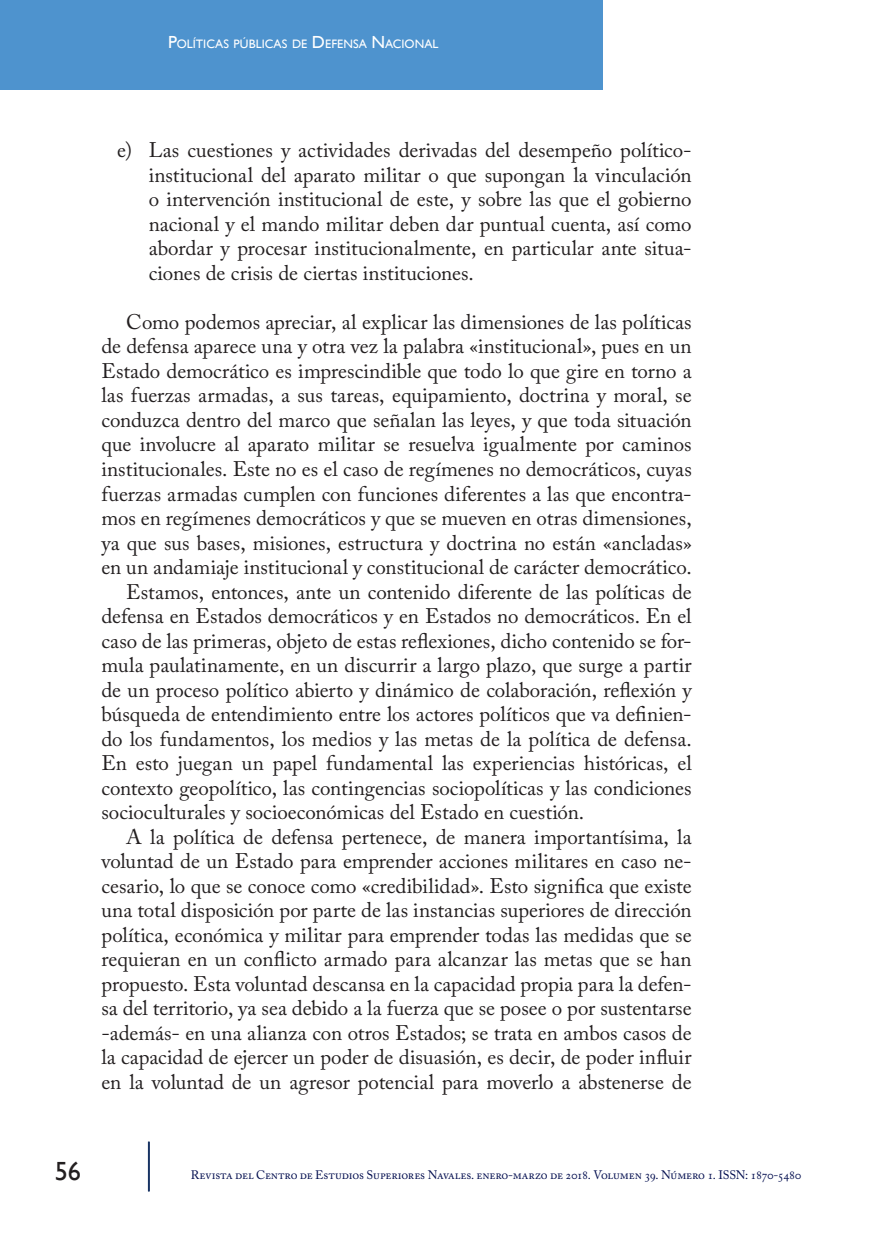
<style>
.page{position:relative;width:893px;height:1241px;background:#fff}
.page>*{position:absolute;margin:0;border:0;box-sizing:border-box;transform-origin:0 0}
.t1{font:26.25px "Gill Sans";color:#231f20}
._05_Normal{font:21px/24.5px "Adobe Caslon Pro";letter-spacing:-.005em;color:#231f20;text-align:justify}
.t2{font:12.25px "Adobe Caslon Pro";letter-spacing:-.015em;color:#030e4f}
.t3{font:12.25px "Gill Sans";color:#fff}
.s1{font-size:17.5px}
</style>
<div class="page">
<hr style="left:148px;top:1141px;width:2px;height:50px;background:#183463">
<div style="left:0;top:0;width:603px;height:89px;background:#4e93ce"></div>
<p class="t3" style="left:168px;top:36px;width:272px"><span class="s1">P</span>OLÍTICAS PÚBLICAS DE <span class="s1">D</span> EFENSA <span class="s1">N</span>ACIONAL</p>
<p class="_05_Normal" style="left:149px;top:138px;width:544px;text-indent:-32px">e) Las cuestiones y actividades derivadas del desempeño político&shy;institucional del aparato militar o que supongan la vinculación o intervención institucional de este, y sobre las que el gobierno nacional y el mando militar deben dar puntual cuenta, así como abordar y procesar institucionalmente, en particular ante situa&shy;ciones de crisis de ciertas instituciones.</p>
<p class="_05_Normal" style="left:102px;top:309px;width:592px;text-indent:25px">Como podemos apreciar, al explicar las dimensiones de las políticas de defensa aparece una y otra vez la palabra «institucional», pues en un Estado democrático es imprescindible que todo lo que gire en torno a las fuerzas armadas, a sus tareas, equipamiento, doctrina y moral, se conduzca dentro del marco que señalan las leyes, y que toda situación que involucre al aparato militar se resuelva igualmente por caminos institucionales. Este no es el caso de regímenes no democráticos, cuyas fuerzas armadas cumplen con funciones diferentes a las que encontra&shy;mos en regímenes democráticos y que se mueven en otras dimensiones, ya que sus bases, misiones, estructura y doctrina no están «ancladas» en un andamiaje institucional y constitucional de carácter democrático.</p>
<p class="_05_Normal" style="left:102px;top:579px;width:592px;text-indent:25px">Estamos, entonces, ante un contenido diferente de las políticas de defensa en Estados democráticos y en Estados no democráticos. En el caso de las primeras, objeto de estas reflexiones, dicho contenido se for&shy;mula paulatinamente, en un discurrir a largo plazo, que surge a partir de un proceso político abierto y dinámico de colaboración, reflexión y búsqueda de entendimiento entre los actores políticos que va definien&shy;do los fundamentos, los medios y las metas de la política de defensa.<br>En esto juegan un papel fundamental las experiencias históricas, el contexto geopolítico, las contingencias sociopolíticas y las condiciones socioculturales y socioeconómicas del Estado en cuestión.</p>
<p class="_05_Normal" style="left:102px;top:824px;width:592px;text-indent:25px">A la política de defensa pertenece, de manera importantísima, la voluntad de un Estado para emprender acciones militares en caso ne&shy;cesario, lo que se conoce como «credibilidad». Esto significa que existe una total disposición por parte de las instancias superiores de dirección política, económica y militar para emprender todas las medidas que se requieran en un conflicto armado para alcanzar las metas que se han propuesto. Esta voluntad descansa en la capacidad propia para la defen&shy;sa del territorio, ya sea debido a la fuerza que se posee o por sustentarse -además- en una alianza con otros Estados; se trata en ambos casos de la capacidad de ejercer un poder de disuasión, es decir, de poder influir en la voluntad de un agresor potencial para moverlo a abstenerse de</p>
<p class="t1" style="left:55px;top:1155px;width:27px">56<sup>56</sup></p>
<p class="t2" style="left:191px;top:1167px;width:612px">Revista del Centro de Estudios Superiores Navales. enero-marzo de 2018. Volumen 39. Número 1. ISSN: 1870-5480</p>
</div>
